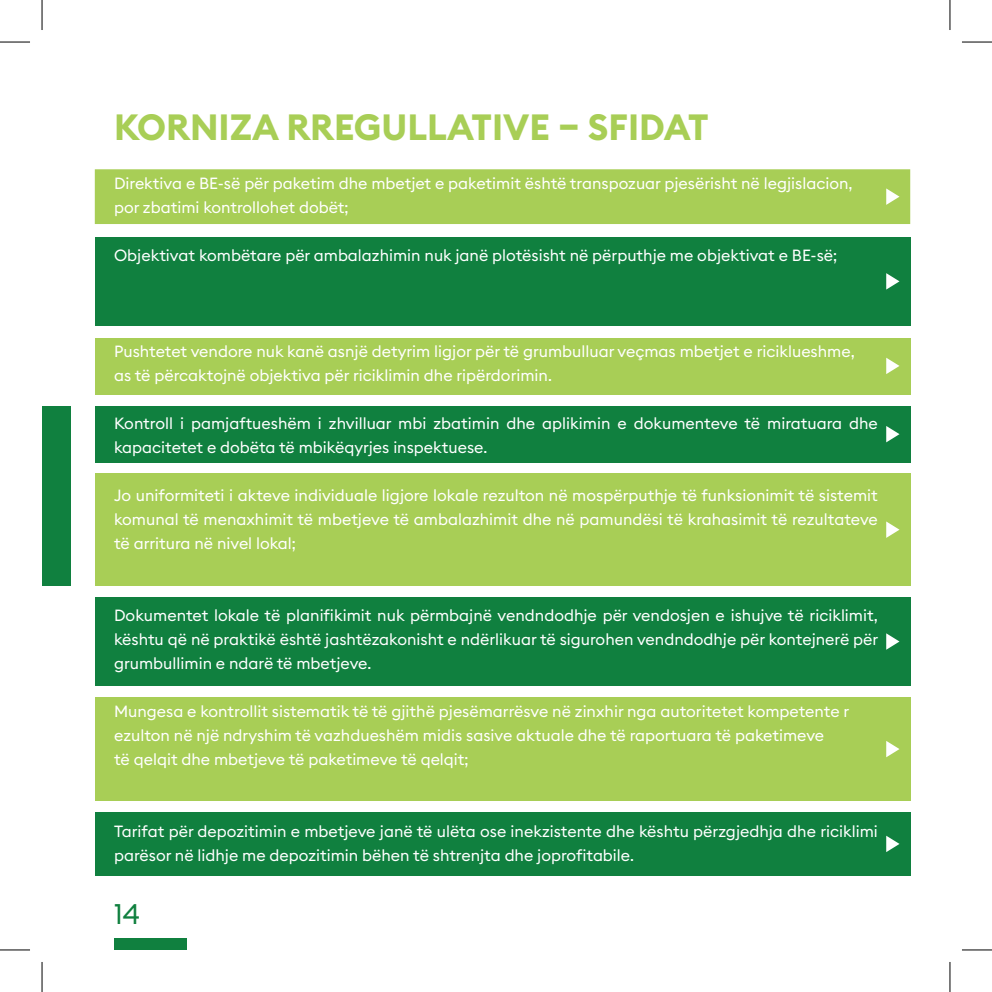
<style>
.page{position:relative;width:992px;height:992px;background:#fff}
.page>*{position:absolute;margin:0;border:0;box-sizing:border-box;transform-origin:0 0}
.Naslov{font:700 36px "Euclid Square";color:#a8ce56}
.t1{font:28px "Euclid Square";color:#10803f}
.tekst{font:16px/24px "Euclid Square";color:#fff}
</style>
<div class="page">
<div style="left:42px;top:406px;width:28px;height:179px;background:#10803f"></div>
<div style="left:114px;top:938px;width:73px;height:11px;background:#10803f"></div>
<div style="left:95px;top:169px;width:814px;height:55px;background:#a8ce56"></div>
<div style="left:95px;top:237px;width:814px;height:88px;background:#10803f"></div>
<div style="left:95px;top:338px;width:814px;height:56px;background:#a8ce56"></div>
<div style="left:95px;top:406px;width:814px;height:56px;background:#10803f"></div>
<div style="left:95px;top:473px;width:814px;height:112px;background:#a8ce56"></div>
<div style="left:95px;top:597px;width:814px;height:88px;background:#10803f"></div>
<div style="left:95px;top:697px;width:814px;height:103px;background:#a8ce56"></div>
<div style="left:95px;top:811px;width:814px;height:64px;background:#10803f"></div>
<svg style="left:885px;top:188px;width:14px;height:17px"></svg>
<svg style="left:886px;top:273px;width:13px;height:16px"></svg>
<svg style="left:886px;top:357px;width:13px;height:17px"></svg>
<svg style="left:886px;top:426px;width:13px;height:16px"></svg>
<svg style="left:886px;top:521px;width:13px;height:16px"></svg>
<svg style="left:886px;top:633px;width:13px;height:16px"></svg>
<svg style="left:886px;top:741px;width:13px;height:16px"></svg>
<svg style="left:886px;top:835px;width:13px;height:16px"></svg>
<hr style="left:0;top:42px;width:30px;height:1px;background:#000">
<hr style="left:961px;top:42px;width:30px;height:1px;background:#000">
<hr style="left:0;top:949px;width:30px;height:1px;background:#000">
<hr style="left:961px;top:949px;width:30px;height:1px;background:#000">
<hr style="left:42px;top:0;width:1px;height:30px;background:#000">
<hr style="left:42px;top:961px;width:1px;height:30px;background:#000">
<hr style="left:949px;top:0;width:1px;height:30px;background:#000">
<hr style="left:949px;top:961px;width:1px;height:30px;background:#000">
<p class="Naslov" style="left:114px;top:105px;width:596px">KORNIZA RREGULLATIVE – SFIDAT</p>
<p class="tekst" style="left:114px;top:171px;width:739px">Direktiva e BE-së për paketim dhe mbetjet e paketimit është transpozuar pjesërisht në legjislacion,</p>
<p class="tekst" style="left:114px;top:195px;width:236px">por zbatimi kontrollohet dobët;</p>
<p class="tekst" style="left:114px;top:243px;width:724px">Objektivat kombëtare për ambalazhimin nuk janë plotësisht në përputhje me objektivat e BE-së;</p>
<p class="tekst" style="left:114px;top:339px;width:742px">Pushtetet vendore nuk kanë asnjë detyrim ligjor për të grumbulluar veçmas mbetjet e riciklueshme,</p>
<p class="tekst" style="left:114px;top:363px;width:439px">as të përcaktojnë objektiva për riciklimin dhe ripërdorimin.</p>
<p class="tekst" style="left:114px;top:411px;width:765px">Kontroll i pamjaftueshëm i zhvilluar mbi zbatimin dhe aplikimin e dokumenteve të miratuara dhe kapacitetet e dobëta të mbikëqyrjes inspektuese.</p>
<p class="tekst" style="left:114px;top:483px;width:765px;text-align:justify">Jo uniformiteti i akteve individuale ligjore lokale rezulton në mospërputhje të funksionimit të sistemit komunal të menaxhimit të mbetjeve të ambalazhimit dhe në pamundësi të krahasimit të rezultateve të arritura në nivel lokal;</p>
<p class="tekst" style="left:114px;top:603px;width:765px;text-align:justify">Dokumentet lokale të planifikimit nuk përmbajnë vendndodhje për vendosjen e ishujve të riciklimit, kështu që në praktikë është jashtëzakonisht e ndërlikuar të sigurohen vendndodhje për kontejnerë për grumbullimin e ndarë të mbetjeve.</p>
<p class="tekst" style="left:114px;top:699px;width:736px">Mungesa e kontrollit sistematik të të gjithë pjesëmarrësve në zinxhir nga autoritetet kompetente r</p>
<p class="tekst" style="left:114px;top:723px;width:711px">ezulton në një ndryshim të vazhdueshëm midis sasive aktuale dhe të raportuara të paketimeve</p>
<p class="tekst" style="left:114px;top:747px;width:356px">të qelqit dhe mbetjeve të paketimeve të qelqit;</p>
<p class="tekst" style="left:114px;top:819px;width:765px">Tarifat për depozitimin e mbetjeve janë të ulëta ose inekzistente dhe kështu përzgjedhja dhe riciklimi parësor në lidhje me depozitimin bëhen të shtrenjta dhe joprofitabile.</p>
<h2 class="t1" style="left:114px;top:896px;width:27px">14</h2>
</div>
